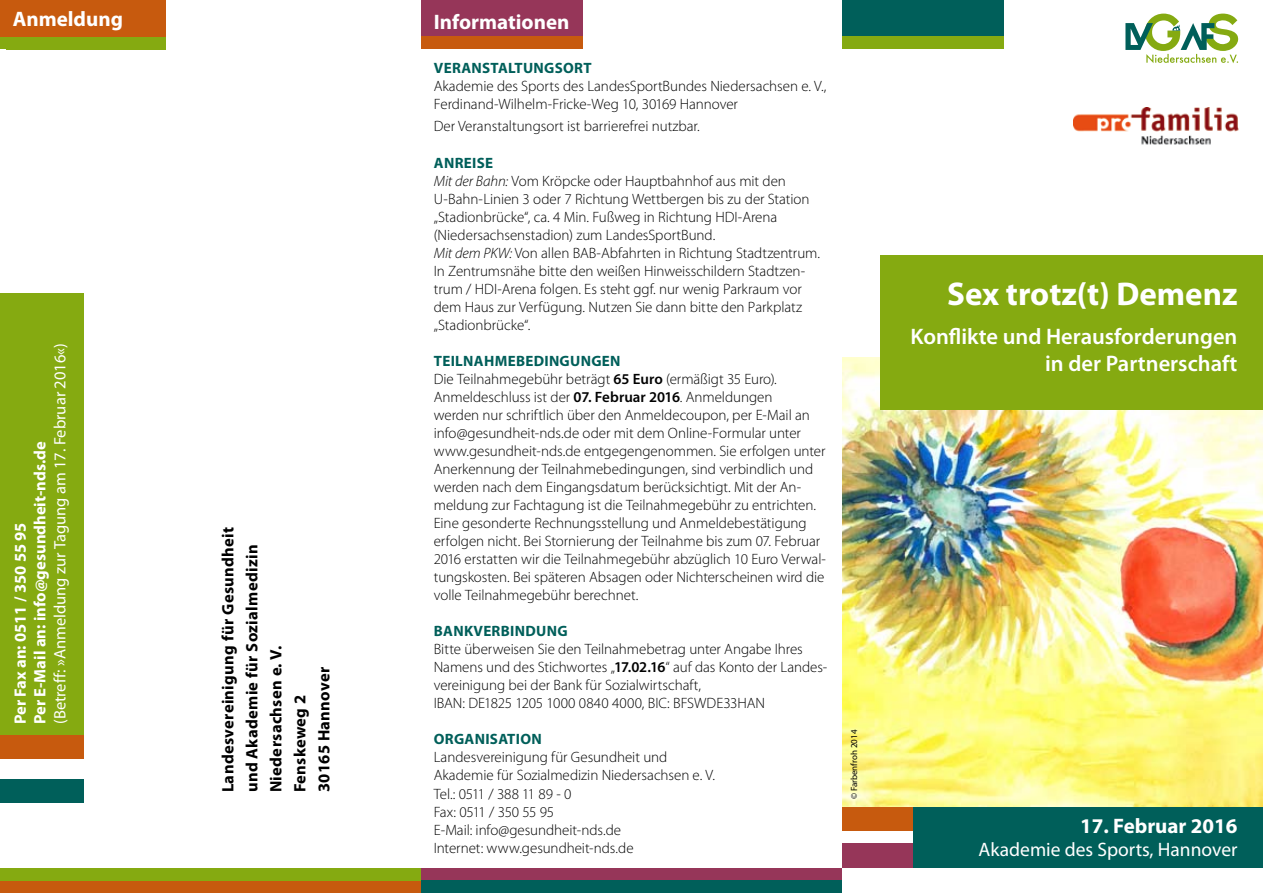
<style>
.page{position:relative;width:1263px;height:893px;background:#fff}
.page>*{position:absolute;margin:0;border:0;box-sizing:border-box;transform-origin:0 0}
.t1{font:700 33px "Myriad Pro";color:#fff}
.t2{font:600 22.5px/27px "Myriad Pro";color:#fff;text-align:right}
.t3{font:700 21px "Myriad Pro";color:#fff}
.t4{font:19.5px "Myriad Pro";color:#fff}
.t5{font:700 16.5px/24px "Myriad Pro";letter-spacing:.02em;color:#000}
.t6{font:700 16.5px/19.8px "Myriad Pro";color:#fff}
.t7{font:16.5px "Myriad Pro";color:#fff}
.t8{font:300 15px/18px "Myriad Pro";letter-spacing:-.005em;color:#000}
.t9{font:700 15px "Myriad Pro";letter-spacing:.02em;color:#005f5a}
.t10{font:9px "Myriad Pro";color:#000}
.s1{font-weight:700;color:#005f5a}
.s2{font-style:italic}
.s3{font-weight:600}
</style>
<div class="page">
<svg style="left:0;top:868px;width:842px;height:13px;background:#8a4153"></svg>
<div style="left:0;top:293px;width:84px;height:442px;background:#85aa11"></div>
<div style="left:421px;top:0;width:162px;height:37px;background:#963659"></div>
<div style="left:0;top:0;width:166px;height:37px;background:#c75a0e"></div>
<div style="left:421px;top:881px;width:421px;height:12px;background:#005f5a"></div>
<div style="left:0;top:37px;width:166px;height:13px;background:#85aa11"></div>
<div style="left:421px;top:36px;width:162px;height:13px;background:#c75a0e"></div>
<div style="left:842px;top:0;width:161px;height:37px;background:#005f5a"></div>
<div style="left:842px;top:36px;width:161px;height:13px;background:#85aa11"></div>
<div style="left:0;top:735px;width:84px;height:24px;background:#c75a0e"></div>
<div style="left:0;top:881px;width:421px;height:12px;background:#c75a0e"></div>
<div style="left:0;top:779px;width:84px;height:24px;background:#005f5a"></div>
<div style="left:0;top:868px;width:421px;height:12px;background:#85aa11"></div>
<img style="left:842px;top:357px;width:421px;height:450px">
<div style="left:880px;top:255px;width:383px;height:154px;background:#85aa11"></div>
<svg style="left:1125px;top:14px;width:113px;height:49px"></svg>
<div style="left:842px;top:843px;width:72px;height:25px;background:#963659"></div>
<div style="left:842px;top:807px;width:72px;height:24px;background:#c75a0e"></div>
<div style="left:913px;top:807px;width:350px;height:61px;background:#005f5a"></div>
<img style="left:1073px;top:107px;width:166px;height:38px">
<h3 class="t3" style="left:13px;top:6px;width:112px">ANMELDUNG</h3>
<h3 class="t3" style="left:434px;top:8px;width:137px">INFORMATIONEN</h3>
<p class="t7" style="left:50px;top:724px;width:383px;rotate:-90deg">(Betreff: »Anmeldung zur Tagung am 17. Februar 2016«)</p>
<p class="t6" style="left:10px;top:724px;width:284px;rotate:-90deg">PER FAX AN: 0511 / 350 55 95<br>PER E-MAIL AN: INFO@GESUNDHEIT-NDS.DE</p>
<p class="t5" style="left:215px;top:792px;width:267px;rotate:-90deg">LANDESVEREINIGUNG FÜR GESUNDHEIT<br>UND AKADEMIE FÜR SOZIALMEDIZIN<br>NIEDERSACHSEN E. V.<br>FENSKEWEG 2<br>30165 HANNOVER</p>
<p class="t9" style="left:434px;top:58px;width:38px">VERANS</p>
<p class="t9" style="left:491px;top:58px;width:54px">TALTUNGS</p>
<p class="t9" style="left:563px;top:58px;width:30px">ORT</p>
<p class="t8" style="left:434px;top:77px;width:394px">Akademie des Sports des LandesSportBundes Niedersachsen e. V.,<br>Ferdinand-Wilhelm-Fricke-Weg 10, 30169 Hannover</p>
<p class="t8" style="left:434px;top:117px;width:268px">Der Veranstaltungsort ist barrierefrei nutzbar.</p>
<p class="t8" style="left:434px;top:153px;width:388px"><span class="s1">ANREISE<br></span><span class="s2">Mit der Bahn:</span> Vom Kröpcke oder Hauptbahnhof aus mit den U-Bahn-Linien 3 oder 7 Richtung Wettbergen bis zu der Station „Stadionbrücke“, ca. 4 Min. Fußweg in Richtung HDI-Arena (Niedersachsenstadion) zum LandesSportBund.<br><span class="s2">Mit dem PKW:</span> Von allen BAB-Abfahrten in Richtung Stadtzentrum.<br>In Zentrumsnähe bitte den weißen Hinweisschildern Stadtzen&shy;trum / HDI-Arena folgen. Es steht ggf. nur wenig Parkraum vor dem Haus zur Verfügung. Nutzen Sie dann bitte den Parkplatz „Stadionbrücke“.</p>
<p class="t9" style="left:434px;top:351px;width:27px">TEILNAH</p>
<p class="t8" style="left:434px;top:352px;width:394px;text-indent:61px"><span class="s1">MEBEDINGUNGEN<br></span>Die Teilnahmegebühr beträgt <span class="s3">65 Euro</span> (ermäßigt 35 Euro).<br>Anmeldeschluss ist der <span class="s3">07. Februar 2016</span>. Anmeldungen<br>werden nur schriftlich über den Anmeldecoupon, per E-Mail an info@gesundheit-nds.de oder mit dem Online-Formular unter www.gesundheit-nds.de entgegengenommen. Sie erfolgen unter Anerkennung der Teilnahmebedingungen, sind verbindlich und werden nach dem Eingangsdatum berücksichtigt. Mit der An&shy;meldung zur Fachtagung ist die Teilnahmegebühr zu entrichten.<br>Eine gesonderte Rechnungsstellung und Anmeldebestätigung erfolgen nicht. Bei Stornierung der Teilnahme bis zum 07. Februar 2016 erstatten wir die Teilnahmegebühr abzüglich 10 Euro Verwal&shy;tungskosten. Bei späteren Absagen oder Nichterscheinen wird die volle Teilnahmegebühr berechnet.</p>
<p class="t9" style="left:434px;top:621px;width:11px">BAN</p>
<p class="t9" style="left:464px;top:621px;width:94px">KVERBIN DUNG</p>
<p class="t8" style="left:434px;top:640px;width:395px">Bitte überweisen Sie den Teilnahmebetrag unter Angabe Ihres Namens und des Stichwortes „<span class="s3">17.02.16</span>“ auf das Konto der Landes&shy;vereinigung bei der Bank für Sozialwirtschaft,<br>IBAN: DE1825 1205 1000 0840 4000, BIC: BFSWDE33HAN</p>
<p class="t9" style="left:434px;top:730px;width:31px">ORGANISA</p>
<p class="t9" style="left:507px;top:730px;width:34px">TION</p>
<p class="t8" style="left:434px;top:748px;width:283px">Landesvereinigung für Gesundheit und Akademie für Sozialmedizin Niedersachsen e. V.<br>Tel.: 0511 / 388 11 89 - 0<br>Fax: 0511 / 350 55 95<br>E-Mail: info@gesundheit-nds.de<br>Internet: www.gesundheit-nds.de</p>
<p class="t10" style="left:849px;top:799px;width:71px;rotate:-90deg">© Farbenfroh 2014</p>
<h1 class="t1" style="left:947px;top:272px;width:292px">SEX TROTZ(T) DEMENZ</h1>
<h2 class="t2" style="left:910px;top:322px;width:328px">Konflikte und Herausforderungen in der Partnerschaft</h2>
<h3 class="t3" style="left:1080px;top:812px;width:159px">17. FEBRUAR 2016</h3>
<h3 class="t4" style="left:978px;top:838px;width:260px">Akademie des Sports, Hannover</h3>
</div>
